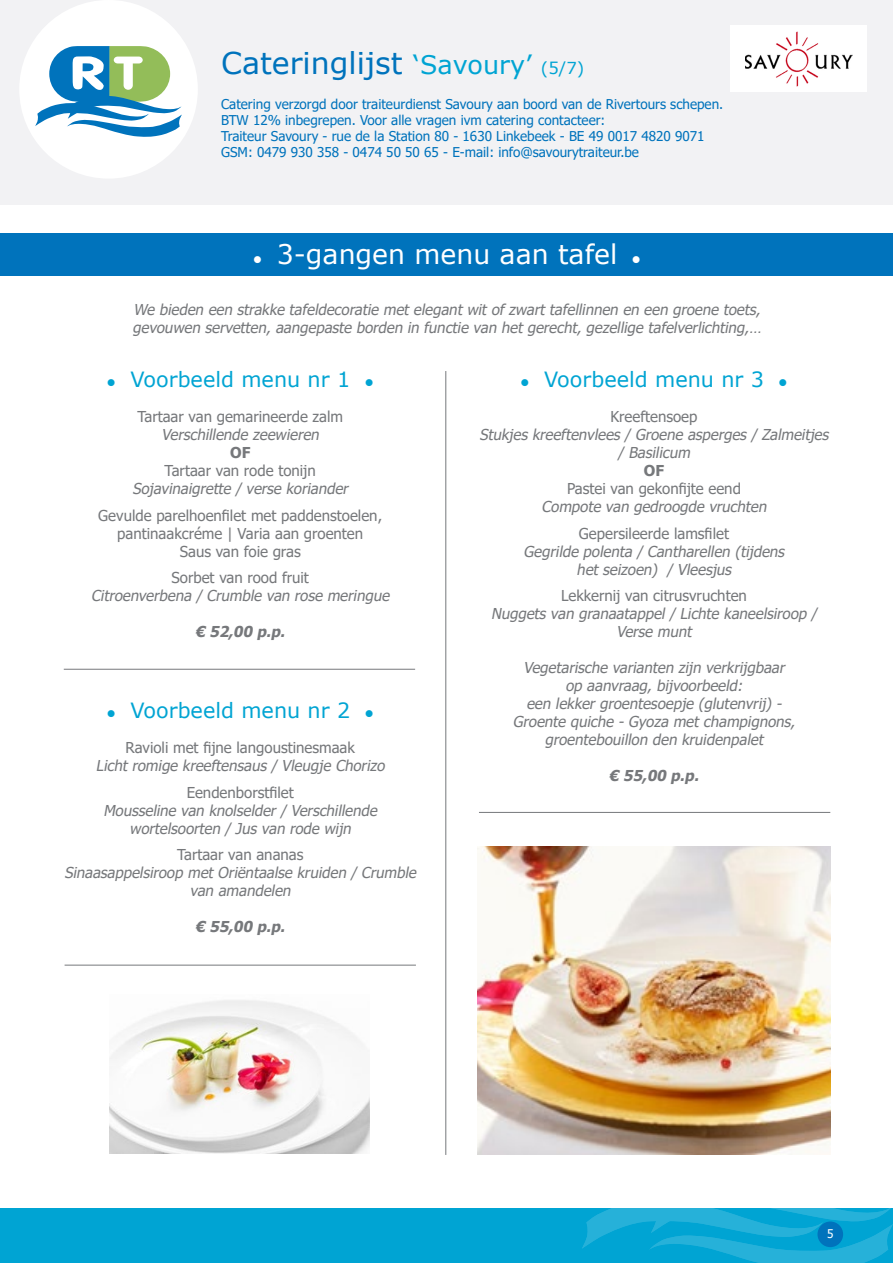
<style>
.page{position:relative;width:893px;height:1263px;background:#fff}
.page>*{position:absolute;margin:0;border:0;box-sizing:border-box;transform-origin:0 0}
.t1{font:30px "Verdana";color:#0073bc}
.t2{font:27px "Verdana";color:#fff}
.t3{font:21px "Verdana";color:#00a4d3}
.t4{font:italic 15px/18px "Tahoma";color:#76787b;text-align:center}
.t5{font:15px/18px "Tahoma";color:#76787b;text-align:center}
.t6{font:italic 700 15px "Tahoma";color:#76787b}
.t7{font:700 15px "Tahoma";color:#76787b}
.t8{font:13.5px/16.2px "Tahoma";color:#0073bc}
.t9{font:12px "Tahoma";color:#fff}
.s1{font-size:25.5px;color:#00a4d3}
.s2{font-size:16.5px;color:#00a4d3}
.s3{font-style:italic}
.s4{font-style:normal}
</style>
<div class="page">
<div style="left:0;top:0;width:893px;height:204px;background:#f2f2f4"></div>
<div style="left:0;top:1209px;width:893px;height:54px;background:#00a4d3"></div>
<svg style="left:582px;top:1208px;width:310px;height:55px"></svg>
<div style="left:817px;top:1221px;width:26px;height:26px;background:#0073bc;border-radius:50%"></div>
<div style="left:19px;top:0;width:179px;height:179px;background:#fff;border-radius:50%"></div>
<svg style="left:35px;top:46px;width:147px;height:91px"></svg>
<div style="left:730px;top:25px;width:137px;height:67px;background:#fff"></div>
<img style="left:745px;top:32px;width:107px;height:54px">
<hr style="left:446px;top:371px;width:1px;height:784px;background:#76787b">
<div style="left:0;top:234px;width:893px;height:42px;background:#0073bc"></div>
<hr style="left:479px;top:812px;width:351px;height:1px;background:#76787b">
<hr style="left:64px;top:669px;width:351px;height:1px;background:#76787b">
<hr style="left:65px;top:965px;width:351px;height:1px;background:#76787b">
<img style="left:110px;top:1000px;width:260px;height:154px">
<img style="left:478px;top:846px;width:352px;height:309px">
<p class="t1" style="left:221px;top:42px;width:365px">Cateringlijst <span class="s1">‘Savoury’</span> <span class="s2">(5/7)</span></p>
<p class="t8" style="left:221px;top:97px;width:504px">Catering verzorgd door traiteurdienst Savoury aan boord van de Rivertours schepen.</p>
<p class="t8" style="left:221px;top:113px;width:485px">BTW 12% inbegrepen. Voor alle vragen ivm catering contacteer:<br>Traiteur Savoury - rue de la Station 80 - 1630 Linkebeek - BE 49 0017 4820 9071</p>
<p class="t8" style="left:221px;top:145px;width:419px">GSM: 0479 930 358 - 0474 50 50 65 - E-mail: info@savourytraiteur.be</p>
<p class="t2" style="left:253px;top:236px;width:389px">● 3-gangen menu aan tafel ●</p>
<p class="t4" style="left:133px;top:302px;width:634px;text-align:left">We bieden een strakke tafeldecoratie metelegantwitofzwarttafellinnen en een groene toets, gevouwen servetten,aangepaste borden in functie van hetgerecht,gezellige tafelverlichting,…</p>
<p class="t3" style="left:107px;top:365px;width:268px">● Voorbeeld menu nr 1 ●</p>
<p class="t5" style="left:137px;top:408px;width:207px">Tartaar van gemarineerde zalm<br><span class="s3">Verschillende zeewieren</span></p>
<p class="t7" style="left:230px;top:442px;width:22px">OF</p>
<p class="t4" style="left:132px;top:462px;width:221px"><span class="s4">Tartaar van rode tonijn<br></span>Sojavinaigrette /verse koriander</p>
<p class="t5" style="left:98px;top:507px;width:285px">Gevulde parelhoenfilet met paddenstoelen, pantinaakcréme | Varia aan groenten</p>
<p class="t5" style="left:180px;top:543px;width:123px">Saus van foie gras</p>
<p class="t5" style="left:171px;top:569px;width:139px">Sorbet van rood fruit</p>
<p class="t4" style="left:91px;top:587px;width:303px">Citroenverbena /Crumble van rose meringue</p>
<p class="t6" style="left:195px;top:621px;width:95px">€ 52,00 p.p.</p>
<p class="t3" style="left:521px;top:365px;width:268px">● Voorbeeld menu nr 3 ●</p>
<p class="t5" style="left:610px;top:408px;width:88px">Kreeftensoep</p>
<p class="t4" style="left:479px;top:426px;width:354px">Stukjeskreeftenvlees/Groene asperges/Zalmeitjes /Basilicum</p>
<p class="t7" style="left:644px;top:460px;width:22px">OF</p>
<p class="t5" style="left:567px;top:480px;width:175px">Pastei van gekonfijte eend</p>
<p class="t4" style="left:541px;top:498px;width:230px">Compote van gedroogde vruchten</p>
<p class="t5" style="left:579px;top:525px;width:152px">Gepersileerde lamsfilet</p>
<p class="t4" style="left:524px;top:543px;width:266px">Gegrilde polenta /Cantharellen (tijdens hetseizoen) /Vleesj us</p>
<p class="t5" style="left:561px;top:587px;width:187px">Lekkernij van citrusvruchten</p>
<p class="t4" style="left:491px;top:605px;width:331px">Nuggetsvan granaatappel/Lichte kaneelsiroop /<br>Verse munt</p>
<p class="t4" style="left:513px;top:659px;width:288px">Vegetarische varianten zij n verkrijgbaar op aanvraag,bijvoorbeeld:<br>een lekkergroentesoepje (glutenvrij)- Groente quiche -Gyoza metchampignons, groentebouillon den kruidenpalet</p>
<p class="t6" style="left:609px;top:765px;width:95px">€ 55,00 p.p.</p>
<p class="t3" style="left:107px;top:696px;width:268px">● Voorbeeld menu nr 2 ●</p>
<p class="t5" style="left:126px;top:739px;width:231px">Ravioli met fijne langoustinesmaak</p>
<p class="t4" style="left:96px;top:757px;width:294px">Lichtromige kreeftensaus/Vleugje Chorizo</p>
<p class="t5" style="left:187px;top:784px;width:109px">Eendenborstfilet</p>
<p class="t4" style="left:103px;top:802px;width:279px">Mousseline van knolselder/Verschillende wortelsoorten /Jusvan rode wij n</p>
<p class="t5" style="left:177px;top:846px;width:128px">Tartaar van ananas</p>
<p class="t4" style="left:64px;top:864px;width:357px">Sinaasappelsiroop metOriëntaalse kruiden /Crumble van amandelen</p>
<p class="t6" style="left:195px;top:916px;width:95px">€ 55,00 p.p.</p>
<p class="t9" style="left:827px;top:1225px;width:8px">5</p>
</div>
